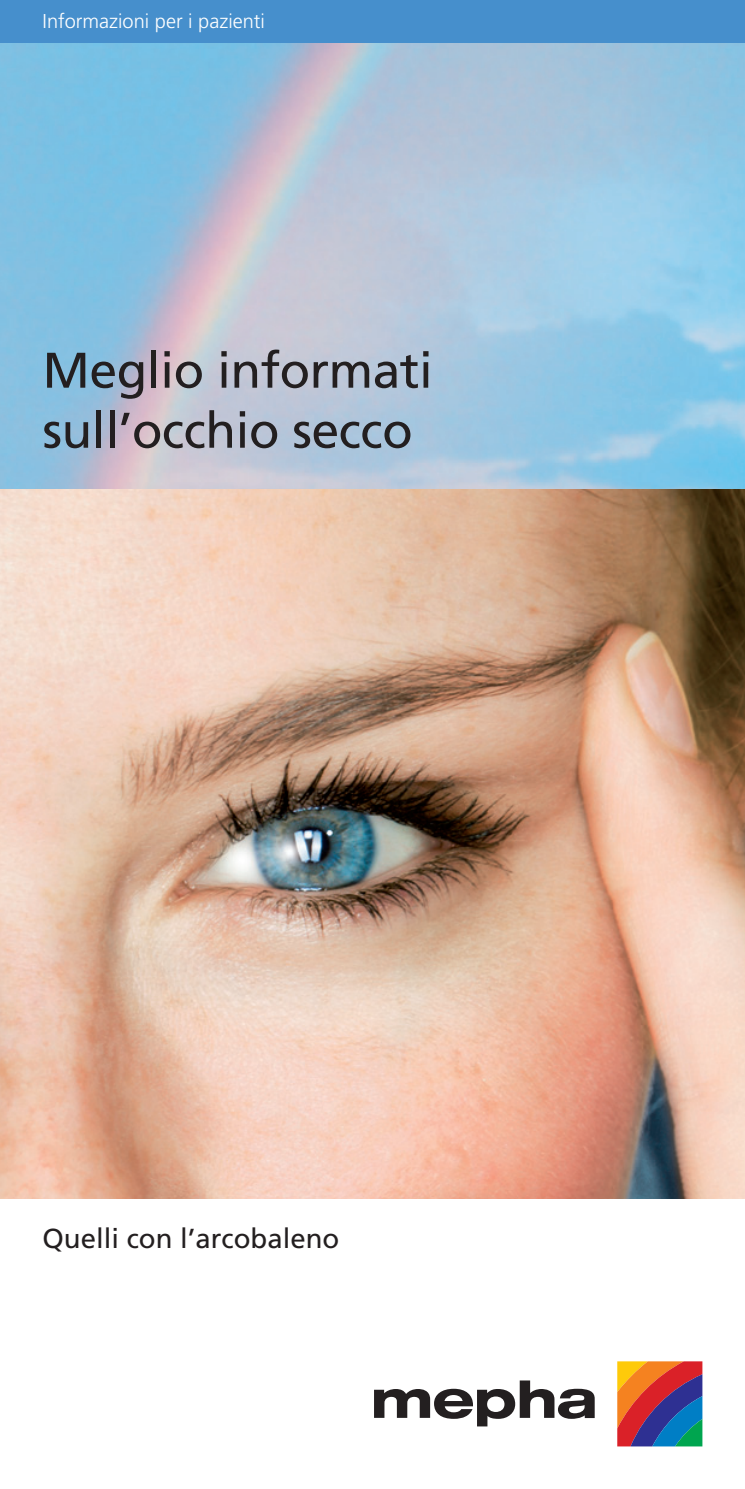
<style>
.page{position:relative;width:745px;height:1489px;background:#fff}
.page>*{position:absolute;margin:0;border:0;box-sizing:border-box;transform-origin:0 0}
.t1{font:50px/60px "Frutiger";letter-spacing:-.01em;color:#231f20}
.t2{font:27.5px "Frutiger";color:#231f20}
.t3{font:300 20px "Frutiger";color:#fff}
</style>
<div class="page">
<img style="left:0;top:43px;width:744px;height:1155px">
<div style="left:0;top:0;width:744px;height:43px;background:#468fcc"></div>
<svg style="left:374px;top:1380px;width:220px;height:46px"></svg>
<svg style="left:617px;top:1361px;width:85px;height:85px;background:#8c585a"></svg>
<p class="t3" style="left:43px;top:10px;width:224px">Informazioni per i pazienti</p>
<p class="t1" style="left:43px;top:340px;width:391px">Meglio informati sull’occhio secco</p>
<p class="t2" style="left:43px;top:1222px;width:298px">Quelli con l’arcobaleno</p>
</div>
